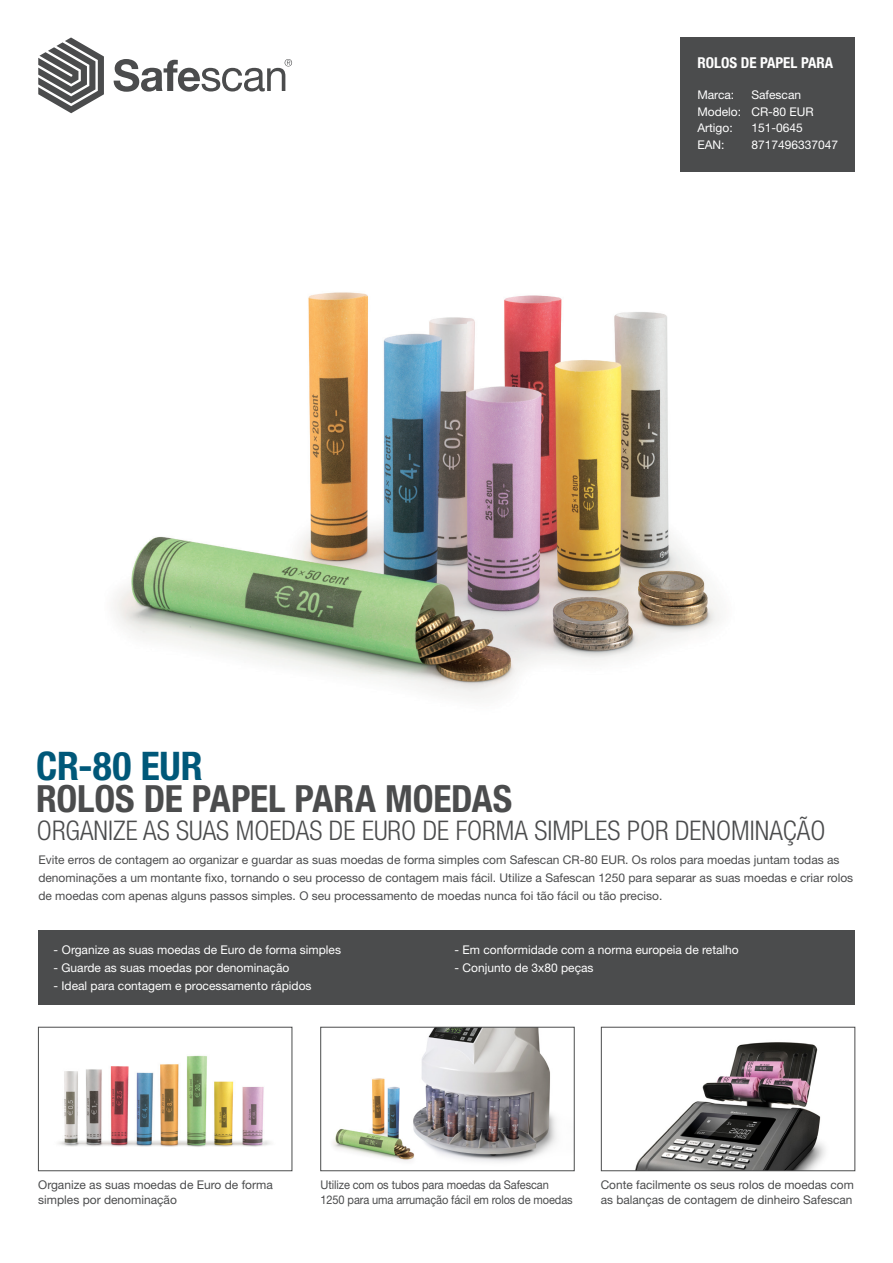
<style>
.page{position:relative;width:893px;height:1263px;background:#fff}
.page>*{position:absolute;margin:0;border:0;box-sizing:border-box;transform-origin:0 0}
.t1{font:700 condensed 39.45px "Helvetica Neue LT Std";letter-spacing:-.005em;color:#005879}
.t2{font:700 condensed 37.5px "Helvetica Neue LT Std";letter-spacing:-.005em;color:#4b4c4d}
.t3{font:300 condensed 27px "Helvetica Neue LT Std";color:#4b4c4d}
.t4{font:700 condensed 15px "Helvetica Neue LT Std";color:#fff}
.Platte_tekst{font:12px/15px "Helvetica Neue LT Std";color:#4b4c4d}
.Points{font:12px "Helvetica Neue LT Std";color:#fff}
.Platte_tekst-2{font:12px/15px "Helvetica Neue LT Std";color:#4b4c4d;scale:.92 1}
.Tabel{font:12px "Helvetica Neue LT Std";color:#fff}
</style>
<div class="page">
<div style="left:38px;top:930px;width:817px;height:75px;background:#4b4c4d"></div>
<div style="left:680px;top:37px;width:175px;height:135px;background:#4b4c4d"></div>
<svg style="left:38px;top:37px;width:66px;height:76px"></svg>
<svg style="left:114px;top:59px;width:178px;height:33px"></svg>
<img style="left:113px;top:292px;width:608px;height:407px">
<img style="left:333px;top:1029px;width:224px;height:133px">
<div style="left:320px;top:1027px;width:254px;height:144px;border:1px solid #4b4c4d"></div>
<img style="left:58px;top:1055px;width:213px;height:92px">
<div style="left:38px;top:1027px;width:254px;height:144px;border:1px solid #4b4c4d"></div>
<img style="left:635px;top:1042px;width:190px;height:127px">
<div style="left:601px;top:1027px;width:254px;height:144px;border:1px solid #4b4c4d"></div>
<p class="t4" style="left:697px;top:53px;width:137px">ROLOS DE PAPEL PARA</p>
<p class="Tabel" style="left:697px;top:88px;width:38px">Marca:</p>
<p class="Tabel" style="left:751px;top:88px;width:51px">Safescan</p>
<p class="Tabel" style="left:697px;top:104px;width:118px">Modelo: CR-80 EUR</p>
<p class="Points" style="left:697px;top:121px;width:37px">Artigo:</p>
<p class="Points" style="left:751px;top:121px;width:53px">151-0645</p>
<p class="Points" style="left:697px;top:137px;width:29px">EAN:</p>
<p class="Points" style="left:751px;top:137px;width:88px">8717496337047</p>
<p class="t1" style="left:36px;top:742px;width:168px">CR-80 EUR</p>
<p class="t3" style="left:37px;top:814px;width:790px">ORGANIZE AS SUAS MOEDAS DE EURO DE FORMA SIMPLES POR DENOMINAÇÃO</p>
<p class="t2" style="left:36px;top:776px;width:477px">ROLOS DE PAPEL PARA MOEDAS</p>
<p class="Platte_tekst" style="left:38px;top:851px;width:816px;line-height:18px">Evite erros de contagem ao organizar e guardar as suas moedas de forma simples com Safescan CR-80 EUR. Os rolos para moedas juntam todas as denominações a um montante fixo, tornando o seu processo de contagem mais fácil. Utilize a Safescan 1250 para separar as suas moedas e criar rolos de moedas com apenas alguns passos simples. O seu processamento de moedas nunca foi tão fácil ou tão preciso.</p>
<p class="Points" style="left:53px;top:943px;width:289px">- Organize as suas moedas de Euro de forma simples</p>
<p class="Points" style="left:53px;top:961px;width:237px">- Guarde as suas moedas por denominação</p>
<p class="Points" style="left:53px;top:979px;width:260px">- Ideal para contagem e processamento rápidos</p>
<p class="Points" style="left:454px;top:943px;width:286px">- Em conformidade com a norma europeia de retalho</p>
<p class="Points" style="left:454px;top:961px;width:141px">- Conjunto de 3x80 peças</p>
<p class="Platte_tekst" style="left:38px;top:1177px;width:236px">Organize as suas moedas de Euro de forma simples por denominação</p>
<p class="Platte_tekst" style="left:601px;top:1177px;width:255px">Conte facilmente os seus rolos de moedas com as balanças de contagem de dinheiro Safescan</p>
<p class="Platte_tekst-2" style="left:321px;top:1177px;width:276px">Utilize com os tubos para moedas da Safescan<br>1250 para uma arrumação fácil em rolos de moedas</p>
</div>
